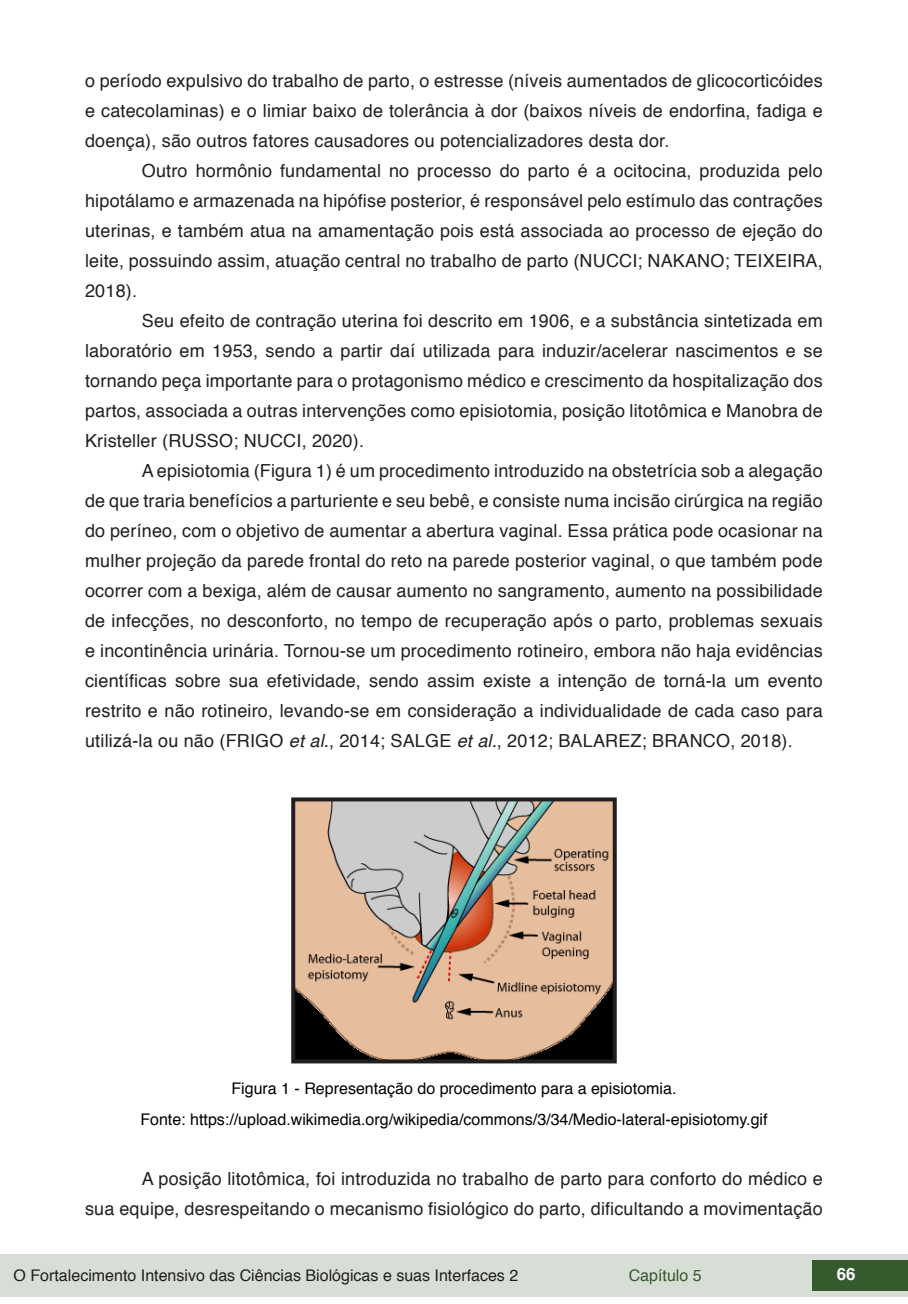
<style>
.page{position:relative;width:908px;height:1304px;background:#fff}
.page>*{position:absolute;margin:0;border:0;box-sizing:border-box;transform-origin:0 0}
.txt{font:18px/30px "Helvetica";letter-spacing:.01em;color:#231f20;text-align:justify}
.t1{font:700 16.8px "Helvetica";color:#fff}
.imagens_graf_tab{font:16px "Helvetica";color:#000}
.t2{font:16px "Helvetica";color:#231f20}
.t3{font:16px "Helvetica";color:#36592e}
.s1{font-style:italic}
</style>
<div class="page">
<div style="left:0;top:1254px;width:906px;height:43px;background:#d7ded5"></div>
<div style="left:812px;top:1261px;width:95px;height:30px;background:#36592e"></div>
<img style="left:296px;top:802px;width:315px;height:256px">
<div style="left:291px;top:797px;width:325px;height:266px;border:4px solid #231f20"></div>
<p class="txt" style="left:85px;top:66px;width:738px">o período expulsivo do trabalho de parto, o estresse (níveis aumentados de glicocorticóides e catecolaminas) e o limiar baixo de tolerância à dor (baixos níveis de endorfina, fadiga e doença), são outros fatores causadores ou potencializadores desta dor.</p>
<p class="txt" style="left:85px;top:156px;width:738px;text-indent:57px">Outro hormônio fundamental no processo do parto é a ocitocina, produzida pelo hipotálamo e armazenada na hipófise posterior, é responsável pelo estímulo das contrações uterinas, e também atua na amamentação pois está associada ao processo de ejeção do leite, possuindo assim, atuação central no trabalho de parto (NUCCI; NAKANO; TEIXEIRA, 2018).</p>
<p class="txt" style="left:85px;top:306px;width:738px;text-indent:57px">Seu efeito de contração uterina foi descrito em 1906, e a substância sintetizada em laboratório em 1953, sendo a partir daí utilizada para induzir/acelerar nascimentos e se tornando peça importante para o protagonismo médico e crescimento da hospitalização dos partos, associada a outras intervenções como episiotomia, posição litotômica e Manobra de Kristeller (RUSSO; NUCCI, 2020).</p>
<p class="txt" style="left:85px;top:456px;width:738px;text-indent:57px">A episiotomia (Figura 1) é um procedimento introduzido na obstetrícia sob a alegação de que traria benefícios a parturiente e seu bebê, e consiste numa incisão cirúrgica na região do períneo, com o objetivo de aumentar a abertura vaginal. Essa prática pode ocasionar na mulher projeção da parede frontal do reto na parede posterior vaginal, o que também pode ocorrer com a bexiga, além de causar aumento no sangramento, aumento na possibilidade de infecções, no desconforto, no tempo de recuperação após o parto, problemas sexuais e incontinência urinária. Tornou-se um procedimento rotineiro, embora não haja evidências científicas sobre sua efetividade, sendo assim existe a intenção de torná-la um evento restrito e não rotineiro, levando-se em consideração a individualidade de cada caso para utilizá-la ou não (FRIGO <span class="s1">et al.</span>, 2014; SALGE <span class="s1">et al.</span>, 2012; BALAREZ; BRANCO, 2018).</p>
<p class="imagens_graf_tab" style="left:231px;top:1076px;width:446px">Figura 1 - Representação do procedimento para a episiotomia.</p>
<p class="imagens_graf_tab" style="left:140px;top:1107px;width:628px">Fonte: https://upload.wikimedia.org/wikipedia/commons/3/34/Medio-lateral-episiotomy.gif</p>
<p class="txt" style="left:85px;top:1164px;width:738px;text-align:right">A posição litotômica, foi introduzida no trabalho de parto para conforto do médico e<br>sua equipe, desrespeitando o mecanismo fisiológico do parto, dificultando a movimentação</p>
<p class="t2" style="left:14px;top:1263px;width:506px">O Fortalecimento Intensivo das Ciências Biológicas e suas Interfaces 2</p>
<p class="t3" style="left:628px;top:1263px;width:74px">Capítulo 5</p>
<p class="t1" style="left:836px;top:1261px;width:20px">66</p>
</div>
